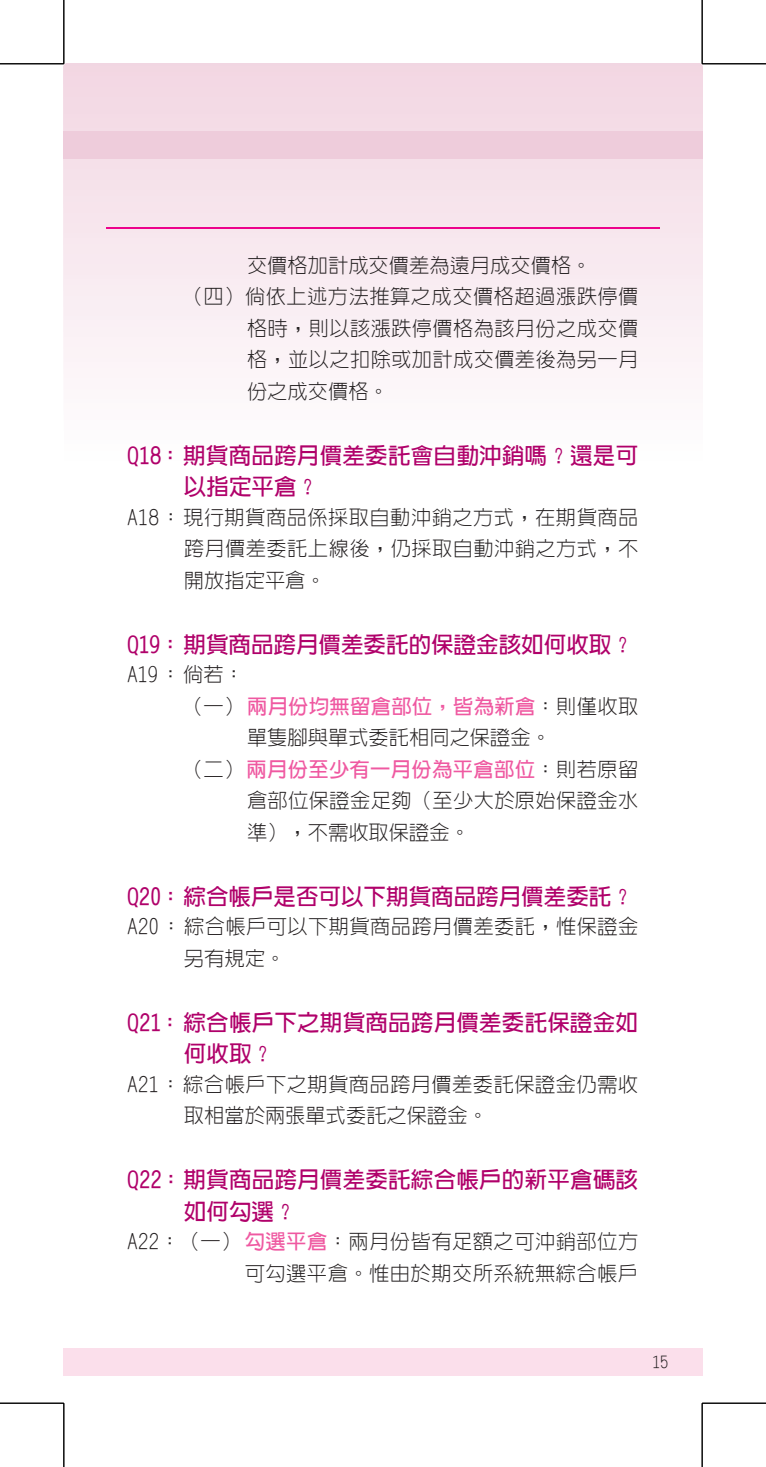
<style>
.page{position:relative;width:766px;height:1467px;background:#fff}
.page>*{position:absolute;margin:0;border:0;box-sizing:border-box;transform-origin:0 0}
.t1{font:700 22.5px/31.5px "New Gothic";letter-spacing:.01em;color:#b0016a}
.t2{font:300 20.25px/31.5px "New Gothic";letter-spacing:.02em;color:#231f20}
.t3{font:700 20.25px "New Gothic";letter-spacing:.02em;color:#ef59a1}
.t4{font:300 20.25px "New Gothic";color:#231f20}
.t5{font:300 15.75px "New Gothic";color:#231f20}
.s1{font-weight:300;color:#231f20}
.s2{font-weight:700;color:#ef59a1}
</style>
<div class="page">
<svg style="left:65px;top:64px;width:637px;height:304px"></svg>
<svg style="left:64px;top:64px;width:1px;height:304px"></svg>
<div style="left:64px;top:1348px;width:638px;height:28px;background:#fbdfeb"></div>
<div style="left:64px;top:131px;width:638px;height:28px;background:#eeccdb"></div>
<hr style="left:106px;top:227px;width:553px;height:2px;background:#ed028c">
<hr style="left:0;top:63px;width:64px;height:1px;background:#000">
<hr style="left:702px;top:63px;width:63px;height:1px;background:#000">
<hr style="left:0;top:1403px;width:64px;height:1px;background:#000">
<hr style="left:702px;top:1403px;width:63px;height:1px;background:#000">
<hr style="left:63px;top:0;width:1px;height:64px;background:#000">
<hr style="left:63px;top:1403px;width:1px;height:64px;background:#000">
<hr style="left:701px;top:0;width:1px;height:64px;background:#000">
<hr style="left:701px;top:1403px;width:1px;height:64px;background:#000">
<p class="t4" style="left:247px;top:255px;width:346px">交價格加計成交價差為遠月成交價格。</p>
<p class="t2" style="left:183px;top:281px;width:457px">（四）倘依上述方法推算之成交價格超過漲跌停價</p>
<p class="t2" style="left:247px;top:313px;width:392px">格時，則以該漲跌停價格為該月份之成交價</p>
<p class="t2" style="left:247px;top:344px;width:392px">格，並以之扣除或加計成交價差後為另一月</p>
<p class="t2" style="left:247px;top:376px;width:143px">份之成交價格。</p>
<p class="t1" style="left:184px;top:440px;width:455px;text-indent:-56px">Q18：期貨商品跨月價差委託會自動沖銷嗎？還是可以指定平倉？</p>
<p class="t2" style="left:184px;top:502px;width:456px;text-align:justify;text-indent:-56px">A18：現行期貨商品係採取自動沖銷之方式，在期貨商品跨月價差委託上線後，仍採取自動沖銷之方式，不開放指定平倉。</p>
<p class="t1" style="left:128px;top:629px;width:507px">Q19：期貨商品跨月價差委託的保證金該如何收取？</p>
<p class="t2" style="left:128px;top:659px;width:118px">A19：倘若：</p>
<p class="t3" style="left:183px;top:696px;width:457px"><span class="s1">（一）</span>兩月份均無留倉部位，皆為新倉<span class="s1">：則僅收取</span></p>
<p class="t4" style="left:247px;top:728px;width:305px">單隻腳與單式委託相同之保證金。</p>
<p class="t3" style="left:183px;top:759px;width:457px"><span class="s1">（二）</span>兩月份至少有一月份為平倉部位<span class="s1">：則若原留</span></p>
<p class="t2" style="left:247px;top:785px;width:392px">倉部位保證金足夠（至少大於原始保證金水</p>
<p class="t4" style="left:247px;top:822px;width:224px">準），不需收取保證金。</p>
<p class="t1" style="left:128px;top:881px;width:507px">Q20：綜合帳戶是否可以下期貨商品跨月價差委託？</p>
<p class="t2" style="left:184px;top:911px;width:456px;text-indent:-56px">A20：綜合帳戶可以下期貨商品跨月價差委託，惟保證金另有規定。</p>
<p class="t1" style="left:184px;top:1007px;width:455px;text-indent:-56px">Q21：綜合帳戶下之期貨商品跨月價差委託保證金如何收取？</p>
<p class="t2" style="left:184px;top:1069px;width:455px;text-indent:-56px">A21 ：綜合帳戶下之期貨商品跨月價差委託保證金仍需收取相當於兩張單式委託之保證金。</p>
<p class="t1" style="left:184px;top:1164px;width:455px;text-indent:-56px">Q22：期貨商品跨月價差委託綜合帳戶的新平倉碼該如何勾選？</p>
<p class="t2" style="left:128px;top:1226px;width:512px;text-align:right">A22 ：（一）<span class="s2">勾選平倉</span>：兩月份皆有足額之可沖銷部位方可勾選平倉。惟由於期交所系統無綜合帳戶</p>
<p class="t5" style="left:652px;top:1354px;width:17px">15</p>
</div>
